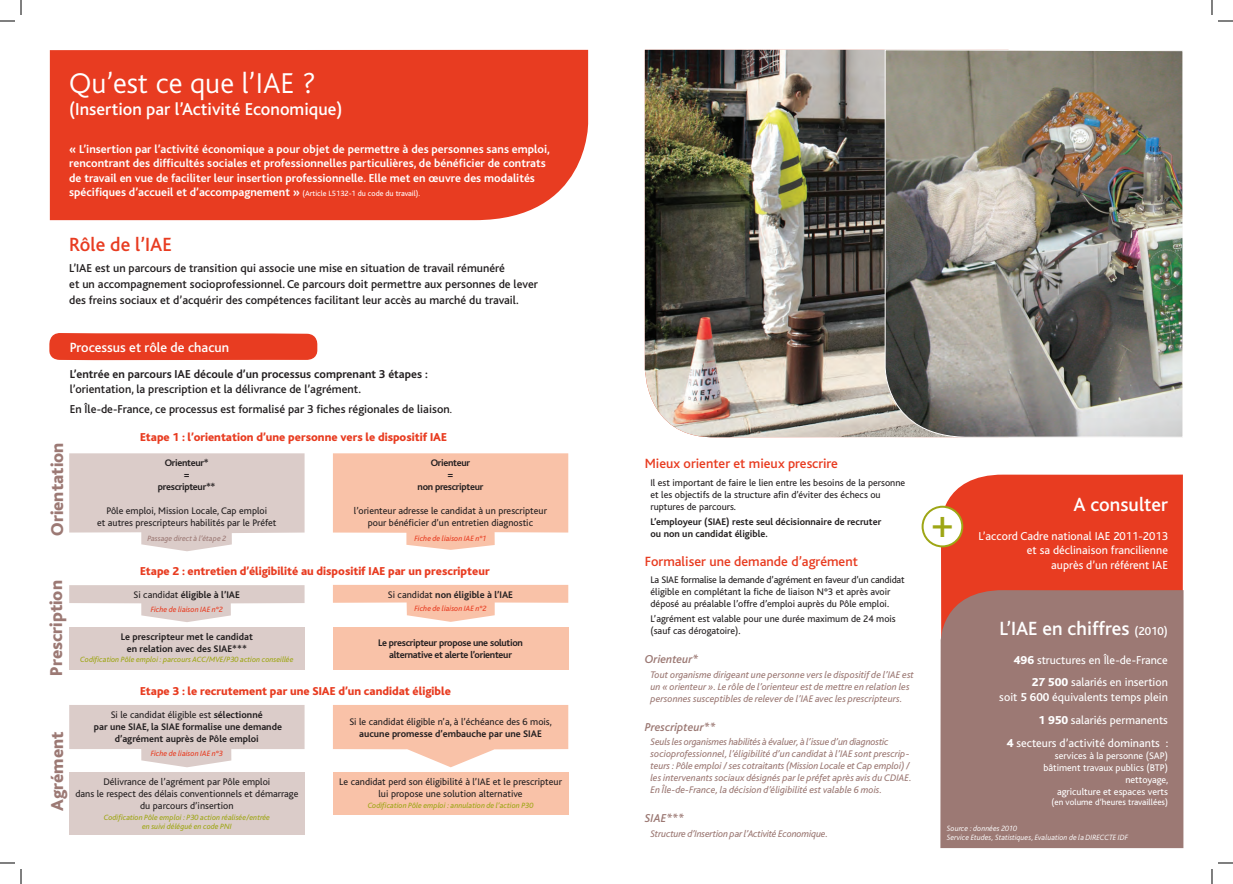
<style>
.page{position:relative;width:1233px;height:884px;background:#fff}
.page>*{position:absolute;margin:0;border:0;box-sizing:border-box;transform-origin:0 0}
.t1{font:40px "Bliss";color:#9ea615}
.t2{font:300 30px "Bliss";color:#fff}
.t3{font:500 20px "Bliss";color:#fff}
.t4{font:500 20px "Bliss";color:#e83c21}
.t5{font:500 18px "Bliss";color:#fff}
.t6{font:800 18px "Bliss";color:#9c7974}
.t7{font:500 14px "Bliss";color:#e83c21}
.t8{font:500 14px "Bliss";color:#fff}
.t9{font:500 12px/16px "Bliss";color:#231f20}
.t10{font:700 12px/14.4px "Bliss";color:#fff}
.t11{font:12px/22.9px "Bliss";color:#fff;text-align:right}
.t12{font:800 12px "Bliss";color:#e83c21}
.t13{font:700 12px "Bliss";color:#231f20}
.t14{font:italic 500 12px "Bliss";color:#9c7974}
.t15{font:10px/12px "Bliss";color:#231f20;text-align:center}
.t16{font:italic 10px/12px "Bliss";color:#9c7974}
.t17{font:700 10px/12px "Bliss";color:#231f20;text-align:center}
.t18{font:700 10px/12px "Bliss";letter-spacing:-.03em;color:#231f20;text-align:center}
.t19{font:10px/12px "Bliss";color:#fff;text-align:right}
.t20{font:italic 10px "Bliss";letter-spacing:-.02em;color:#9c7974}
.t21{font:9px "Bliss";color:#fff}
.t22{font:italic 8px/9.6px "Bliss";color:#9ea615;text-align:center}
.t23{font:italic 8px "Bliss";color:#e83c21}
.t24{font:italic 300 8px/9.6px "Bliss";color:#fff}
.t25{font:italic 8px "Bliss";color:#9c7974}
.s1{font-weight:400;font-size:8px}
.s2{font-size:10px}
.s3{font-weight:400}
.s4{font-size:12px}
.s5{font-weight:800}
.s6{font-weight:700}
</style>
<div class="page">
<div style="left:940px;top:474px;width:242px;height:116px;background:#e83c21"></div>
<div style="left:922px;top:507px;width:40px;height:39px;background:#fff;border-radius:50%"></div>
<div style="left:921px;top:506px;width:42px;height:41px;border:2px solid #9ea615;border-radius:50%"></div>
<img style="left:644px;top:50px;width:240px;height:388px">
<img style="left:884px;top:49px;width:299px;height:389px">
<div style="left:940px;top:590px;width:243px;height:258px;background:#9c7974"></div>
<div style="left:50px;top:50px;width:539px;height:170px;background:#e83c21"></div>
<div style="left:49px;top:333px;width:269px;height:27px;background:#e83c21"></div>
<svg style="left:69px;top:453px;width:235px;height:98px;background:#dfd2d0"></svg>
<svg style="left:333px;top:453px;width:235px;height:97px;background:#f9c9b2"></svg>
<div style="left:69px;top:772px;width:235px;height:63px;background:#dbccc9"></div>
<div style="left:333px;top:772px;width:235px;height:43px;background:#f9c2a8"></div>
<svg style="left:69px;top:585px;width:235px;height:37px"></svg>
<svg style="left:333px;top:585px;width:235px;height:37px"></svg>
<div style="left:69px;top:627px;width:235px;height:43px;background:#dbccc9"></div>
<div style="left:333px;top:627px;width:235px;height:43px;background:#f9c2a8"></div>
<svg style="left:69px;top:705px;width:235px;height:62px"></svg>
<svg style="left:333px;top:705px;width:235px;height:62px"></svg>
<svg style="left:1218px;top:20px;width:15px;height:2px"></svg>
<svg style="left:1218px;top:862px;width:15px;height:2px"></svg>
<svg style="left:0;top:0;width:22px;height:22px"></svg>
<svg style="left:0;top:862px;width:22px;height:22px"></svg>
<svg style="left:1211px;top:0;width:1px;height:15px"></svg>
<svg style="left:1211px;top:869px;width:1px;height:15px"></svg>
<h2 class="t2" style="left:69px;top:67px;width:248px">Qu’est ce que l’IAE ?</h2>
<h3 class="t5" style="left:69px;top:99px;width:275px">(Insertion par l’Activité Economique)</h3>
<p class="t10" style="left:69px;top:142px;width:482px">« L’insertion par l’activité économique a pour objet de permettre à des personnes sans emploi, rencontrant des difficultés sociales et professionnelles particulières, de bénéficier de contrats de travail en vue de faciliter leur insertion professionnelle. Elle met en œuvre des modalités spécifiques d’accueil et d’accompagnement » <span class="s1">(Article L5132-1 du code du travail).</span></p>
<h3 class="t4" style="left:69px;top:233px;width:104px">Rôle de l’IAE</h3>
<p class="t9" style="left:69px;top:260px;width:470px">L’IAE est un parcours de transition qui associe une mise en situation de travail rémunéré<br>et un accompagnement socioprofessionnel. Ce parcours doit permettre aux personnes de lever des freins sociaux et d’acquérir des compétences facilitant leur accès au marché du travail.</p>
<h3 class="t8" style="left:70px;top:340px;width:161px">Processus et rôle de chacun</h3>
<p class="t13" style="left:70px;top:368px;width:359px">L’entrée en parcours IAE découle d’un processus comprenant 3 étapes :</p>
<p class="t9" style="left:70px;top:379px;width:384px;line-height:20.1px">l’orientation, la prescription et la délivrance de l’agrément.<br>En Île-de-France, ce processus est formalisé par 3 fiches régionales de liaison<span class="s2">.</span></p>
<h3 class="t6" style="left:48px;top:536px;width:95px;rotate:-90deg">Orientation</h3>
<p class="t12" style="left:140px;top:431px;width:308px">Etape 1 : l’orientation d’une personne vers le dispositif IAE</p>
<p class="t18" style="left:158px;top:457px;width:59px">Orienteur*<br>= prescripteur**</p>
<p class="t15" style="left:97px;top:505px;width:181px">Pôle emploi, Mission Locale, Cap emploi<br>et autres prescripteurs habilités par le Préfet</p>
<p class="t25" style="left:147px;top:534px;width:80px">Passage direct à l’étape 2</p>
<p class="t18" style="left:417px;top:457px;width:67px">Orienteur<br>=<br>non prescripteur</p>
<p class="t15" style="left:354px;top:505px;width:195px">l’orienteur adresse le candidat à un prescripteur pour bénéficier d’un entretien diagnostic</p>
<p class="t23" style="left:414px;top:534px;width:74px">Fiche de liaison IAE n°1</p>
<h3 class="t6" style="left:47px;top:676px;width:97px;rotate:-90deg">Prescription</h3>
<h3 class="t6" style="left:48px;top:811px;width:81px;rotate:-90deg">Agrément</h3>
<p class="t12" style="left:140px;top:565px;width:351px">Etape 2 : entretien d’éligibilité au dispositif IAE par un prescripteur</p>
<p class="t17" style="left:134px;top:589px;width:108px"><span class="s3">Si candidat</span> éligible à l’IAE</p>
<p class="t23" style="left:151px;top:605px;width:74px">Fiche de liaison IAE n°2</p>
<p class="t17" style="left:388px;top:588px;width:127px"><span class="s3">Si candidat</span> non éligible à l’IAE</p>
<p class="t23" style="left:414px;top:604px;width:74px">Fiche de liaison IAE n°2</p>
<p class="t17" style="left:121px;top:631px;width:134px">Le prescripteur met le candidat en relation avec des SIAE***</p>
<p class="t22" style="left:80px;top:655px;width:215px">Codification Pôle emploi : parcours ACC/MVE/P30 action conseillée</p>
<p class="t18" style="left:378px;top:637px;width:146px">Le prescripteur propose une solution alternative et alerte l’orienteur</p>
<p class="t12" style="left:140px;top:685px;width:312px">Etape 3 : le recrutement par une SIAE d’un candidat éligible</p>
<p class="t17" style="left:94px;top:708px;width:190px"><span class="s3">Si le candidat éligible est</span> sélectionné<br>par une SIAE, la SIAE formalise une demande d’agrément auprès de Pôle emploi</p>
<p class="t23" style="left:151px;top:749px;width:74px">Fiche de liaison IAE n°3</p>
<p class="t15" style="left:75px;top:776px;width:224px">Délivrance de l’agrément par Pôle emploi<br>dans le respect des délais conventionnels et démarrage du parcours d’insertion</p>
<p class="t22" style="left:104px;top:812px;width:168px">Codification Pôle emploi : P30 action réalisée/entrée en suivi délégué en code PNI</p>
<p class="t15" style="left:349px;top:715px;width:204px">Si le candidat éligible n’a, à l’échéance des 6 mois,</p>
<p class="t17" style="left:359px;top:727px;width:184px">aucune promesse d’embauche par une SIAE</p>
<p class="t15" style="left:339px;top:776px;width:224px">Le candidat perd son éligibilité à l’IAE et le prescripteur lui propose une solution alternative</p>
<p class="t22" style="left:368px;top:800px;width:167px">Codification Pôle emploi : annulation de l’action P30</p>
<h3 class="t7" style="left:645px;top:456px;width:195px">Mieux orienter et mieux prescrire</h3>
<p class="t15" style="left:650px;top:477px;width:256px;text-align:left">Il est important de faire le lien entre les besoins de la personne et les objectifs de la structure afin d’éviter des échecs ou ruptures de parcours.</p>
<p class="t17" style="left:650px;top:516px;width:232px;text-align:left">L’employeur (SIAE) reste seul décisionnaire de recruter ou non un candidat éligible.</p>
<h3 class="t7" style="left:645px;top:554px;width:215px">Formaliser une demande d’agrément</h3>
<p class="t15" style="left:650px;top:574px;width:256px;text-align:left">La SIAE formalise la demande d’agrément en faveur d’un candidat éligible en complétant la fiche de liaison N°3 et après avoir déposé au préalable l’offre d’emploi auprès du Pôle emploi.</p>
<p class="t15" style="left:650px;top:613px;width:247px;text-align:left">L’agrément est valable pour une durée maximum de 24 mois (sauf cas dérogatoire).</p>
<p class="t14" style="left:645px;top:653px;width:55px">Orienteur*</p>
<p class="t16" style="left:650px;top:669px;width:265px">Tout organisme dirigeant une personne vers le dispositif de l’IAE est un « orienteur ». Le rôle de l’orienteur est de mettre en relation les personnes susceptibles de relever de l’IAE avec les prescripteurs.</p>
<p class="t14" style="left:645px;top:720px;width:72px">Prescripteur**</p>
<p class="t16" style="left:650px;top:736px;width:263px">Seuls les organismes habilités à évaluer, à l’issue d’un diagnostic socioprofessionnel, l’éligibilité d’un candidat à l’IAE sont prescrip&shy;teurs : Pôle emploi / ses cotraitants (Mission Locale et Cap emploi) / les intervenants sociaux désignés par le préfet après avis du CDIAE.<br>En Île-de-France, la décision d’éligibilité est valable 6 mois.</p>
<p class="t14" style="left:645px;top:812px;width:41px">SIAE***</p>
<p class="t20" style="left:650px;top:828px;width:179px">Structure d’Insertion par l’Activité Economique.</p>
<h1 class="t1" style="left:930px;top:503px;width:26px">+</h1>
<h3 class="t3" style="left:1073px;top:494px;width:96px">A consulter</h3>
<p class="t11" style="left:978px;top:529px;width:191px;line-height:14.4px">L’accord Cadre national IAE 2011-2013 et sa déclinaison francilienne<br>auprès d’un référent IAE</p>
<h3 class="t3" style="left:999px;top:618px;width:170px">L’IAE en chiffres <span class="s4">(2010)</span></h3>
<p class="t11" style="left:1014px;top:648px;width:156px"><span class="s5">496</span> structures en Île-de-France<br><span class="s5">27 500</span> salariés en insertion</p>
<p class="t11" style="left:999px;top:686px;width:171px">soit <span class="s6">5 600</span> équivalents temps plein<br><span class="s5">1 950</span> salariés permanents<br><span class="s5">4</span> secteurs d’activité dominants :</p>
<p class="t19" style="left:1043px;top:749px;width:126px">services à la personne (SAP) bâtiment travaux publics (BTP) nettoyage,<br>agriculture et espaces verts</p>
<p class="t21" style="left:1051px;top:798px;width:118px">(en volume d’heures travaillées)</p>
<p class="t24" style="left:947px;top:824px;width:183px">Source : données 2010<br>Service Etudes, Statistiques, Evaluation de la DIRECCTE IDF</p>
</div>
